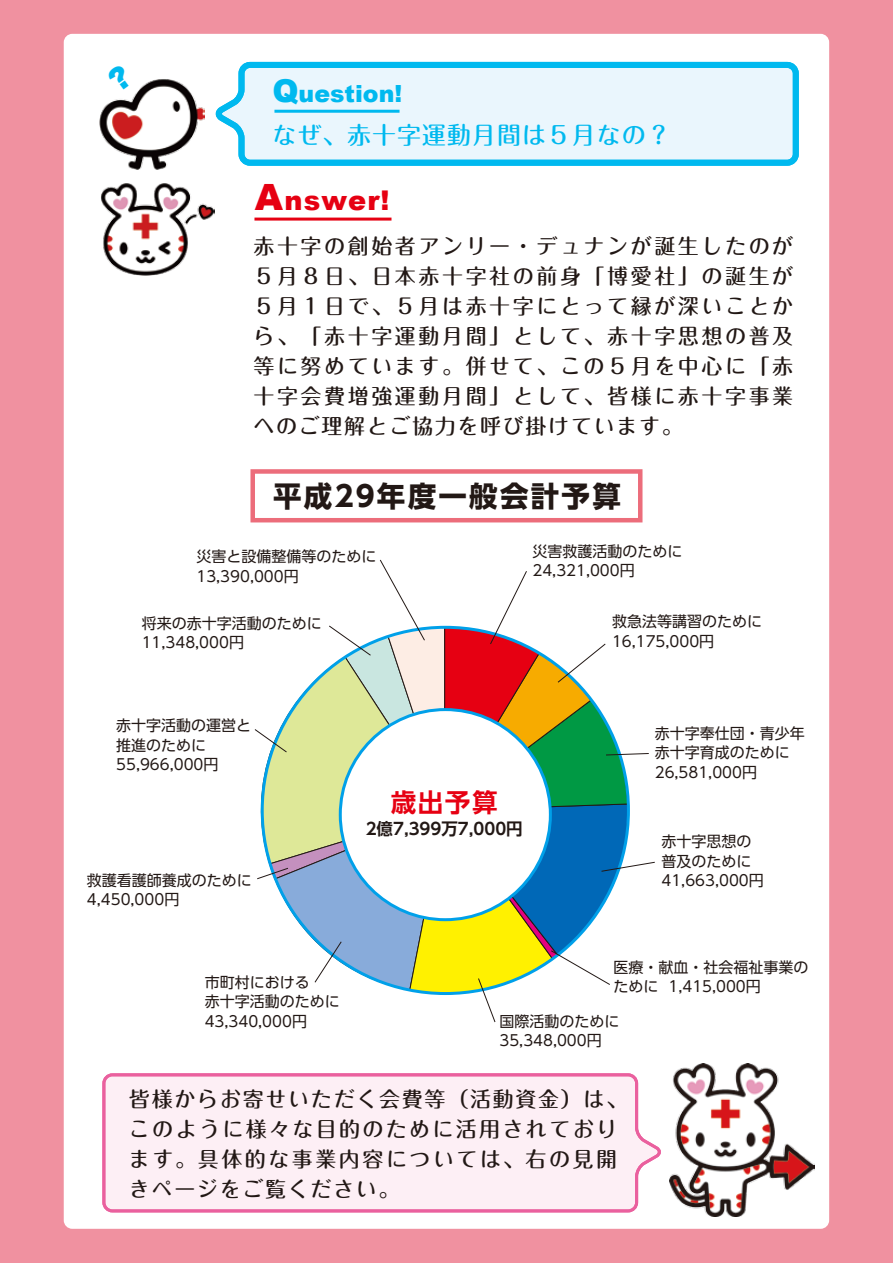
<style>
.page{position:relative;width:893px;height:1263px;background:#f091a0}
.page>*{position:absolute;margin:0;border:0;box-sizing:border-box;transform-origin:0 0}
.t1{font:700 28.5px "UD Shin Go Pr 6 N";letter-spacing:.08em;color:#221815}
.t2{font:900 27.15px "Arial";letter-spacing:.04em;color:#e60012}
.t3{font:700 25.5px "UD Shin Go Pr 6 N De";color:#e60012}
.t4{font:500 24px "Maru Fo Pro";letter-spacing:.04em;color:#00b9ef}
.t5{font:900 23.7px "Arial";color:#00b9ef}
.t6{font:500 21px/30px "Maru Fo Pro";letter-spacing:.11em;color:#221815;text-align:justify}
.t7{font:700 16.5px "UD Shin Go Pr 6 N De";color:#221815}
.t8{font:15px/19.5px "UD Shin Go Pr 6 N";color:#221815}
.s1{font-size:31.5px}
.s2{font-size:36.15px}
</style>
<div class="page">
<div style="left:64px;top:34px;width:765px;height:1195px;background:#fff;border-radius:9px"></div>
<img style="left:670px;top:1063px;width:144px;height:153px">
<svg style="left:215px;top:61px;width:584px;height:105px;background:#caeefb"></svg>
<hr style="left:274px;top:110px;width:125px;height:3px;background:#00b9ef">
<img style="left:99px;top:79px;width:106px;height:91px">
<img style="left:101px;top:183px;width:114px;height:93px">
<hr style="left:254px;top:218px;width:137px;height:3px;background:#e60012">
<svg style="left:102px;top:1073px;width:558px;height:140px"></svg>
<svg style="left:254px;top:559px;width:401px;height:464px"></svg>
<div style="left:250px;top:469px;width:392px;height:53px;border:4px solid #ec6d7b"></div>
<svg style="left:106px;top:79px;width:28px;height:13px"></svg>
<h3 class="t5" style="left:272px;top:77px;width:131px"><span class="s1">Q</span>uestion!</h3>
<h3 class="t4" style="left:272px;top:116px;width:400px">なぜ、赤十字運動月間は５月なの?</h3>
<h2 class="t2" style="left:255px;top:180px;width:136px"><span class="s2">A</span>nswer!</h2>
<h3 class="t6" style="left:253px;top:229px;width:541px">赤十字の創始者アンリー・デュナンが誕生したのが５月８日、日本赤十字社の前身「博愛社」の誕生が５月１日で、５月は赤十字にとって縁が深いことから、「赤十字運動月間」として、赤十字思想の普及等に努めています。併せて、この５月を中心に「赤十字会費増強運動月間」として、皆様に赤十字事業へのご理解とご協力を呼び掛けています。</h3>
<h1 class="t1" style="left:273px;top:473px;width:349px">平成29年度一般会計予算</h1>
<p class="t8" style="left:196px;top:546px;width:181px">災害と設備整備等のために<br>13,390,000円</p>
<p class="t8" style="left:142px;top:613px;width:181px">将来の赤十字活動のために<br>11,348,000円</p>
<p class="t8" style="left:532px;top:541px;width:151px">災害救護活動のために<br>24,321,000円</p>
<p class="t8" style="left:612px;top:612px;width:151px">救急法等講習のために<br>16,175,000円</p>
<p class="t8" style="left:116px;top:715px;width:136px">赤十字活動の運営と推進のために<br>55,966,000円</p>
<p class="t8" style="left:87px;top:870px;width:166px">救護看護師養成のために<br>4,450,000円</p>
<h3 class="t3" style="left:391px;top:781px;width:108px">歳出予算</h3>
<p class="t7" style="left:366px;top:815px;width:159px">2億7,399万7,000円</p>
<p class="t8" style="left:655px;top:723px;width:151px">赤十字奉仕団・青少年赤十字育成のために<br>26,581,000円</p>
<p class="t8" style="left:661px;top:831px;width:104px">赤十字思想の普及のために<br>41,663,000円</p>
<p class="t8" style="left:205px;top:972px;width:136px">市町村における<br>赤十字活動のために<br>43,340,000円</p>
<p class="t8" style="left:613px;top:957px;width:196px;text-align:center">医療・献血・社会福祉事業の<br>1,415,000円</p>
<p class="t8" style="left:613px;top:976px;width:46px">ために</p>
<p class="t8" style="left:499px;top:1011px;width:121px">国際活動のために<br>35,348,000円</p>
<h3 class="t6" style="left:129px;top:1082px;width:500px;text-align:left">皆様からお寄せいただく会費等（活動資金）は、このように様々な目的のために活用されております。具体的な事業内容については、右の見開きページをご覧ください。</h3>
</div>
